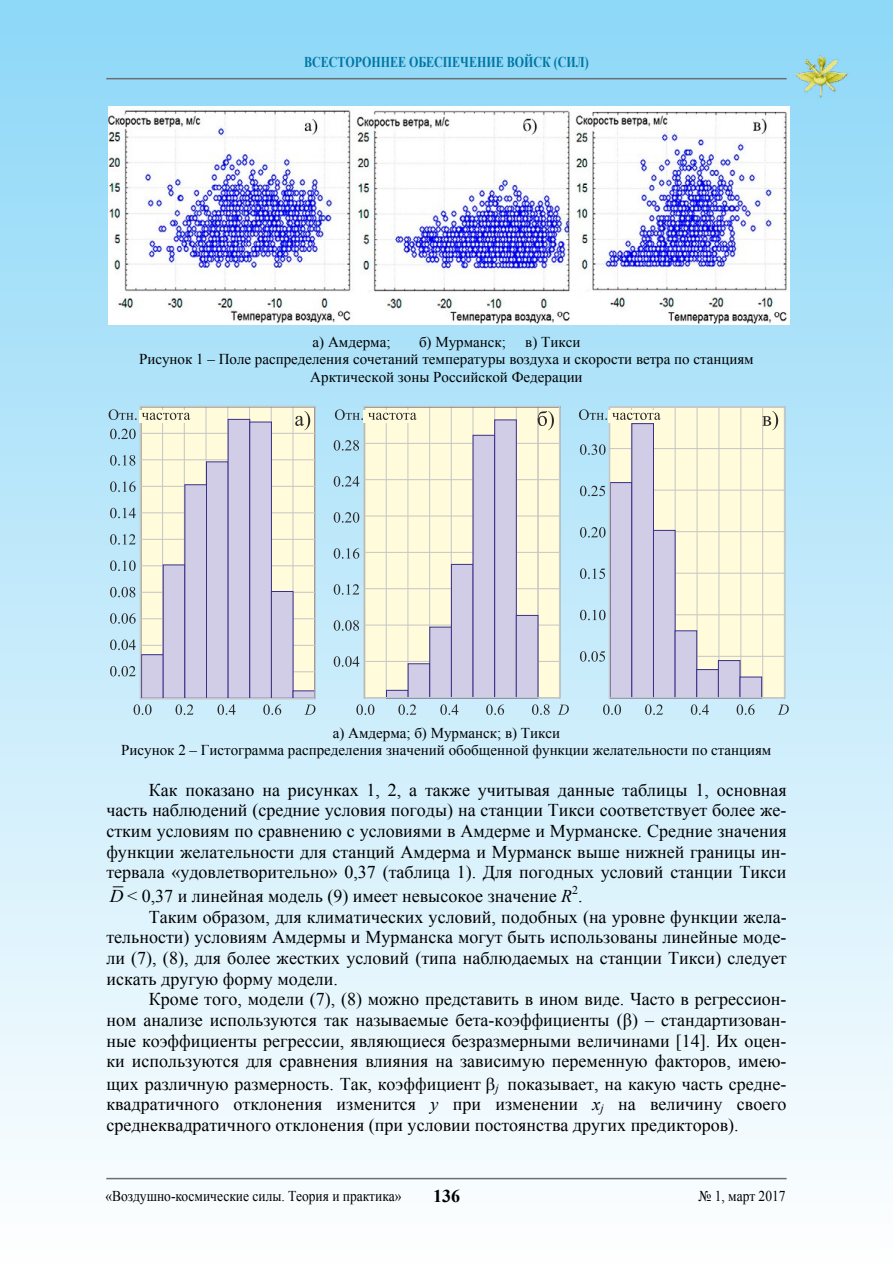
<style>
.page{position:relative;width:893px;height:1263px;background:#fff}
.page>*{position:absolute;margin:0;border:0;box-sizing:border-box;transform-origin:0 0}
.t1{font:18px/20.7px "Times New Roman";color:#000;text-align:justify}
.t2{font:700 18px "Times New Roman";color:#000}
.t3{font:15px/17.2px "Times New Roman";color:#000;text-align:center}
.t4{font:15px "Times New Roman";color:#000;scale:.9 1}
.t5{font:700 15px "Times New Roman";color:#0076a3;scale:.8 1}
.t6{font:12px "Times New Roman";color:#000}
.s1{font-style:italic}
</style>
<div class="page">
<div style="left:0;top:0;width:893px;height:1263px;background:linear-gradient(to bottom,#8ed8f7,#fdfefe)"></div>
<hr style="left:106px;top:78px;width:681px;height:1px;background:#6d6e71">
<hr style="left:106px;top:1178px;width:681px;height:1px;background:#6d6e71">
<img style="left:792px;top:52px;width:58px;height:47px">
<img style="left:109px;top:107px;width:680px;height:217px">
<svg style="left:110px;top:429px;width:26px;height:10px"></svg>
<svg style="left:110px;top:455px;width:25px;height:11px"></svg>
<svg style="left:110px;top:481px;width:26px;height:11px"></svg>
<svg style="left:110px;top:508px;width:26px;height:10px"></svg>
<svg style="left:110px;top:534px;width:26px;height:11px"></svg>
<svg style="left:110px;top:560px;width:26px;height:11px"></svg>
<svg style="left:110px;top:587px;width:25px;height:10px"></svg>
<svg style="left:110px;top:613px;width:26px;height:11px"></svg>
<svg style="left:110px;top:639px;width:26px;height:11px"></svg>
<svg style="left:110px;top:666px;width:26px;height:10px"></svg>
<svg style="left:334px;top:440px;width:25px;height:11px"></svg>
<svg style="left:334px;top:476px;width:25px;height:11px"></svg>
<svg style="left:334px;top:512px;width:25px;height:11px"></svg>
<svg style="left:334px;top:548px;width:25px;height:11px"></svg>
<svg style="left:334px;top:584px;width:25px;height:11px"></svg>
<svg style="left:334px;top:620px;width:25px;height:11px"></svg>
<svg style="left:334px;top:656px;width:25px;height:11px"></svg>
<svg style="left:580px;top:444px;width:26px;height:11px"></svg>
<svg style="left:580px;top:486px;width:25px;height:10px"></svg>
<svg style="left:580px;top:527px;width:26px;height:11px"></svg>
<svg style="left:580px;top:568px;width:25px;height:11px"></svg>
<svg style="left:580px;top:610px;width:26px;height:10px"></svg>
<svg style="left:580px;top:651px;width:25px;height:11px"></svg>
<svg style="left:134px;top:704px;width:18px;height:11px"></svg>
<svg style="left:176px;top:704px;width:17px;height:11px"></svg>
<svg style="left:217px;top:704px;width:19px;height:11px"></svg>
<svg style="left:263px;top:704px;width:18px;height:11px"></svg>
<svg style="left:304px;top:705px;width:11px;height:10px"></svg>
<svg style="left:603px;top:704px;width:18px;height:11px"></svg>
<svg style="left:645px;top:704px;width:18px;height:11px"></svg>
<svg style="left:691px;top:704px;width:18px;height:11px"></svg>
<svg style="left:737px;top:704px;width:18px;height:11px"></svg>
<svg style="left:778px;top:705px;width:11px;height:10px"></svg>
<svg style="left:356px;top:704px;width:18px;height:11px"></svg>
<svg style="left:398px;top:704px;width:18px;height:11px"></svg>
<svg style="left:440px;top:704px;width:18px;height:11px"></svg>
<svg style="left:486px;top:704px;width:18px;height:11px"></svg>
<svg style="left:532px;top:698px;width:18px;height:17px"></svg>
<svg style="left:558px;top:705px;width:11px;height:10px"></svg>
<svg style="left:140px;top:406px;width:176px;height:293px"></svg>
<svg style="left:363px;top:406px;width:197px;height:292px;fill:#fffbdb"></svg>
<svg style="left:609px;top:406px;width:176px;height:293px;fill:#fffbdb"></svg>
<div style="left:140px;top:410px;width:52px;height:13px;background:#fffbdb"></div>
<div style="left:363px;top:410px;width:55px;height:13px;background:#fffbdb"></div>
<div style="left:609px;top:410px;width:55px;height:13px;background:#fffbdb"></div>
<svg style="left:109px;top:409px;width:81px;height:11px"></svg>
<svg style="left:335px;top:409px;width:82px;height:11px"></svg>
<svg style="left:579px;top:409px;width:82px;height:11px"></svg>
<svg style="left:487px;top:1077px;width:8px;height:16px"></svg>
<p class="t5" style="left:304px;top:51px;width:357px">ВСЕСТОРОННЕЕ ОБЕСПЕЧЕНИЕ ВОЙСК (СИЛ)</p>
<p class="t3" style="left:313px;top:333px;width:79px">а) Амдерма;</p>
<p class="t3" style="left:419px;top:333px;width:89px">б) Мурманск;</p>
<p class="t3" style="left:525px;top:333px;width:57px">в) Тикси</p>
<p class="t3" style="left:139px;top:350px;width:616px">Рисунок 1 – Поле распределения сочетаний температуры воздуха и скорости ветра по станциям</p>
<p class="t3" style="left:310px;top:368px;width:274px">Арктической зоны Российской Федерации</p>
<p class="t3" style="left:121px;top:724px;width:652px">а) Амдерма; б) Мурманск; в) Тикси<br>Рисунок 2 – Гистограмма распределения значений обобщенной функции желательности по станциям</p>
<p class="t1" style="left:106px;top:779px;width:682px;text-indent:43px">Как показано на рисунках 1, 2, а также учитывая данные таблицы 1, основная часть наблюдений (средние условия погоды) на станции Тикси соответствует более же&shy;стким условиям по сравнению с условиями в Амдерме и Мурманске. Средние значения функции желательности для станций Амдерма и Мурманск выше нижней границы ин&shy;тервала «удовлетворительно» 0,37 (таблица 1). Для погодных условий станции Тикси</p>
<p class="t1" style="left:110px;top:885px;width:474px"><span class="s1">D</span> &lt; 0,37 и линейная модель (9) имеет невысокое значение <span class="s1">R</span> .</p>
<p class="t6" style="left:572px;top:881px;width:7px">2</p>
<p class="t1" style="left:106px;top:906px;width:682px;text-indent:43px">Таким образом, для климатических условий, подобных (на уровне функции жела&shy;тельности) условиям Амдермы и Мурманска могут быть использованы линейные моде&shy;ли (7), (8), для более жестких условий (типа наблюдаемых на станции Тикси) следует искать другую форму модели.</p>
<p class="t1" style="left:106px;top:988px;width:682px;text-indent:43px">Кроме того, модели (7), (8) можно представить в ином виде. Часто в регрессион&shy;ном анализе используются так называемые бета-коэффициенты (β) – стандартизован&shy;ные коэффициенты регрессии, являющиеся безразмерными величинами [14]. Их оцен&shy;ки используются для сравнения влияния на зависимую переменную факторов, имею&shy;щих различную размерность. Так, коэффициент <sub>j</sub> показывает, на какую часть средне&shy;квадратичного отклонения изменится <span class="s1">y</span> при изменении <span class="s1">х</span><sub>j</sub> на величину своего среднеквадратичного отклонения (при условии постоянства других предикторов).</p>
<p class="t4" style="left:105px;top:1186px;width:330px">«Воздушно-космические силы. Теория и практика»</p>
<p class="t2" style="left:433px;top:1184px;width:28px">136</p>
<p class="t4" style="left:699px;top:1186px;width:98px">№ 1, март 2017</p>
</div>
